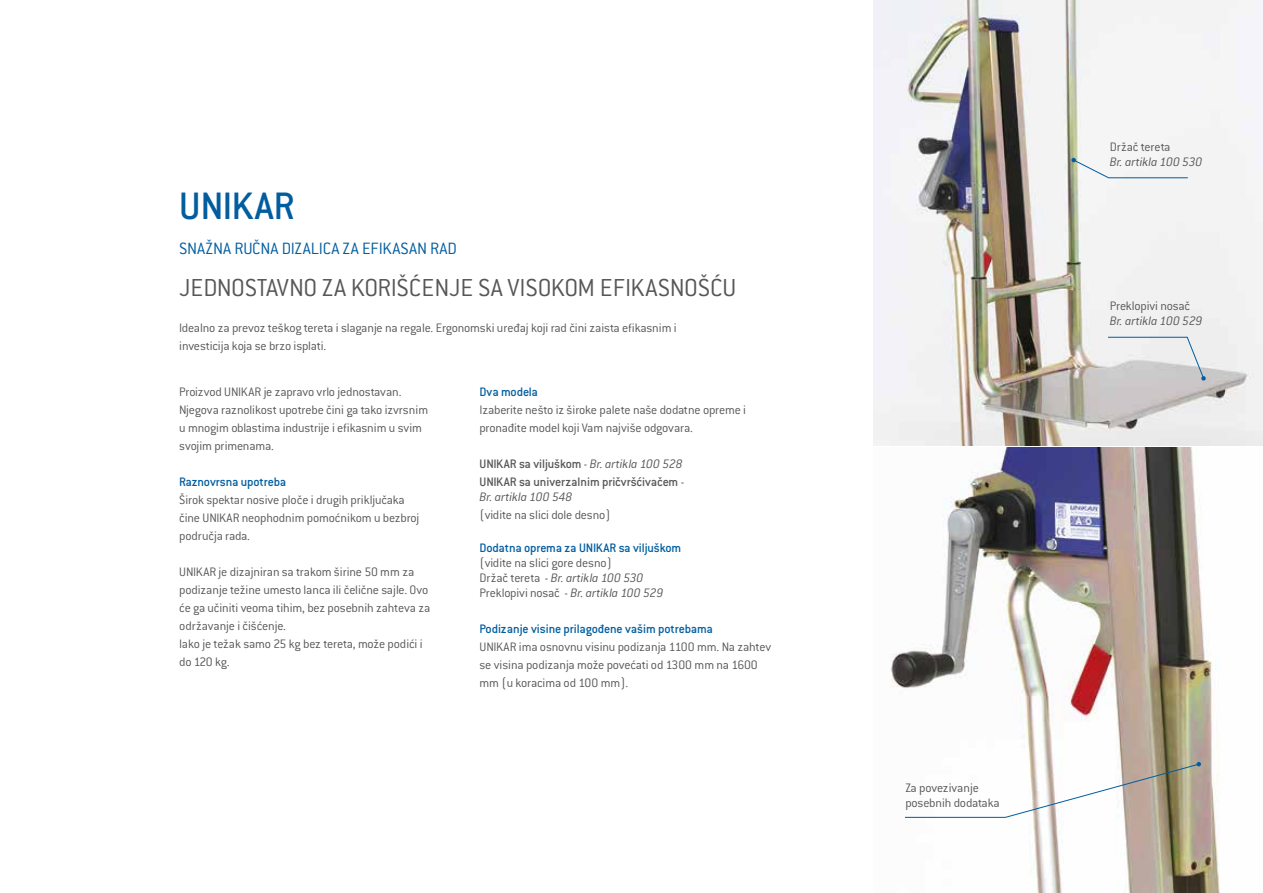
<style>
.page{position:relative;width:1263px;height:893px;background:#fff}
.page>*{position:absolute;margin:0;border:0;box-sizing:border-box;transform-origin:0 0}
.t1{font:500 42px "Conduit ITC Pro";color:#005d9f}
.t2{font:300 27px "Conduit ITC Pro";letter-spacing:-.01em;color:#575756}
.t3{font:300 18px "Conduit ITC Pro";color:#005d9f}
.t4{font:300 13.5px/18px "Conduit ITC Pro";letter-spacing:-.015em;color:#575756}
.t5{font:500 13.5px "Conduit ITC Pro";letter-spacing:-.01em;color:#005d9f}
.t6{font:italic 300 13.5px "Conduit ITC";color:#575756}
.t7{font:500 13.5px/18px "Conduit ITC Pro";color:#575756}
.s1{font-weight:300}
.s2{font-family:"Conduit ITC";font-weight:300;font-style:italic}
.s3{font-family:"Conduit ITC Pro";font-style:normal}
.s4{font-family:"Conduit ITC";font-style:italic}
</style>
<div class="page">
<img style="left:890px;top:448px;width:330px;height:445px">
<svg style="left:905px;top:762px;width:296px;height:56px"></svg>
<img style="left:874px;top:0;width:389px;height:445px">
<svg style="left:1071px;top:158px;width:117px;height:20px"></svg>
<svg style="left:1108px;top:337px;width:98px;height:44px"></svg>
<h1 class="t1" style="left:179px;top:182px;width:117px">UNIKAR</h1>
<h3 class="t3" style="left:179px;top:238px;width:279px">SNAŽNA RUČNA DIZALICA ZA EFIKASAN RAD</h3>
<h2 class="t2" style="left:179px;top:273px;width:559px">JEDNOSTAVNO ZA KORIŠĆENJE SA VISOKOM EFIKASNOŠĆU</h2>
<p class="t4" style="left:179px;top:319px;width:499px">Idealno za prevoz teškog tereta i slaganje na regale. Ergonomski uređaj koji rad čini zaista efikasnim i investicija koja se brzo isplati.</p>
<p class="t4" style="left:179px;top:383px;width:250px">Proizvod UNIKAR je zapravo vrlo jednostavan.<br>Njegova raznolikost upotrebe čini ga tako izvrsnim u mnogim oblastima industrije i efikasnim u svim svojim primenama.</p>
<p class="t5" style="left:179px;top:475px;width:108px">Raznovrsna upotreba</p>
<p class="t4" style="left:179px;top:491px;width:242px">Širok spektar nosive ploče i drugih priključaka čine UNIKAR neophodnim pomoćnikom u bezbroj područja rada.</p>
<p class="t4" style="left:179px;top:563px;width:253px">UNIKAR je dizajniran sa trakom širine 50 mm za podizanje težine umesto lanca ili čelične sajle. Ovo će ga učiniti veoma tihim, bez posebnih zahteva za održavanje i čišćenje.<br>Iako je težak samo 25 kg bez tereta, može podići i do 120 kg.</p>
<p class="t5" style="left:479px;top:385px;width:60px">Dva modela</p>
<p class="t4" style="left:479px;top:401px;width:268px">Izaberite nešto iz široke palete naše dodatne opreme i pronađite model koji Vam najviše odgovara.</p>
<p class="t7" style="left:479px;top:455px;width:206px">UNIKAR sa viljuškom <span class="s1">-</span> <span class="s2">Br. artikla 100 528<br></span>UNIKAR sa univerzalnim pričvršćivačem <span class="s1">-</span></p>
<p class="t6" style="left:479px;top:490px;width:95px">Br. artikla 100 548</p>
<p class="t4" style="left:479px;top:506px;width:133px">(vidite na slici dole desno)</p>
<p class="t5" style="left:479px;top:541px;width:203px">Dodatna oprema za UNIKAR sa viljuškom</p>
<p class="t4" style="left:479px;top:554px;width:134px">(vidite na slici gore desno)</p>
<p class="t6" style="left:479px;top:571px;width:165px"><span class="s3">Držač tereta -</span> Br. artikla 100 530</p>
<p class="t4" style="left:479px;top:584px;width:185px">Preklopivi nosač - <span class="s4">Br. artikla 100 529</span></p>
<p class="t5" style="left:479px;top:622px;width:235px">Podizanje visine prilagođene vašim potrebama</p>
<p class="t4" style="left:479px;top:638px;width:293px">UNIKAR ima osnovnu visinu podizanja 1100 mm. Na zahtev se visina podizanja može povećati od 1300 mm na 1600 mm (u koracima od 100 mm).</p>
<p class="t4" style="left:1110px;top:138px;width:62px">Držač tereta</p>
<p class="t6" style="left:1110px;top:154px;width:94px">Br. artikla 100 530</p>
<p class="t4" style="left:1110px;top:297px;width:82px">Preklopivi nosač</p>
<p class="t6" style="left:1110px;top:314px;width:94px">Br. artikla 100 529</p>
<p class="t4" style="left:905px;top:781px;width:96px;line-height:15px">Za povezivanje posebnih dodataka</p>
</div>
